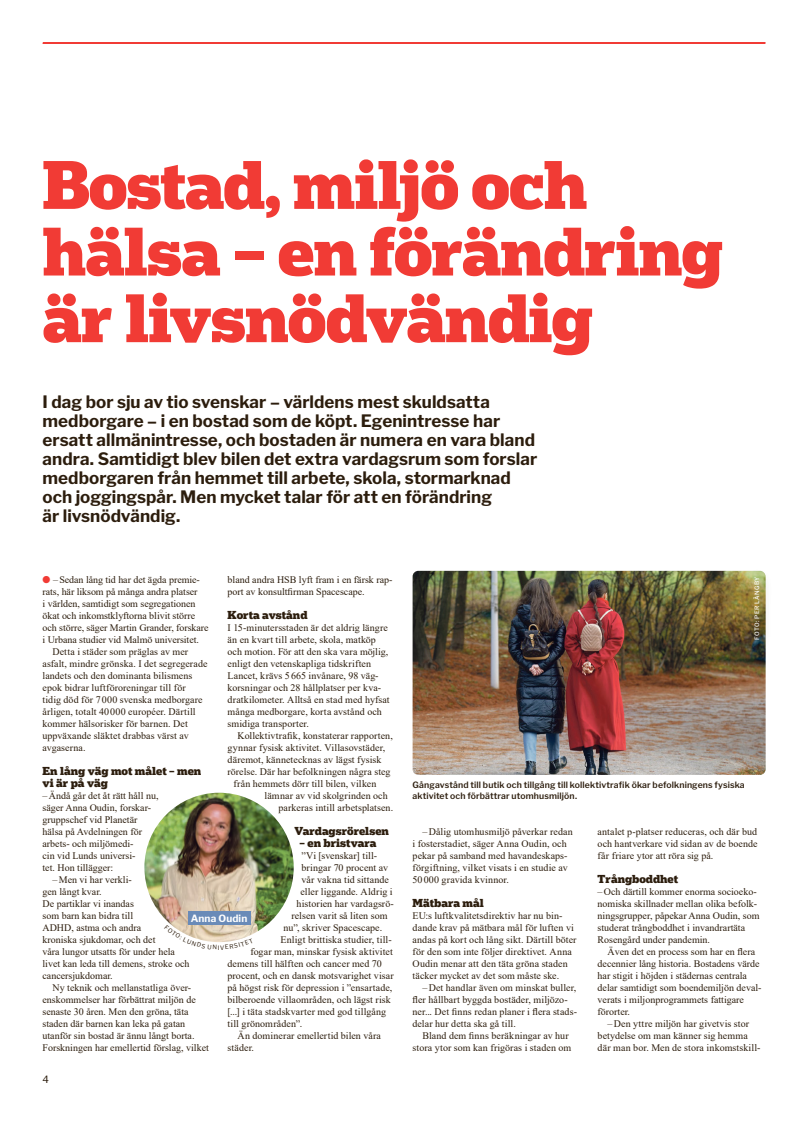
<style>
.page{position:relative;width:794px;height:1126px;background:#fff}
.page>*{position:absolute;margin:0;border:0;box-sizing:border-box;transform-origin:0 0}
.t1{font:900 64.8px/66.6px "Popular";letter-spacing:-.015em;color:#f13b35}
.t2{font:700 17px/19px "Libre Franklin";letter-spacing:.005em;color:#2c1d0d}
.t3{font:900 11px/12px "Popular";color:#2c1d0d}
.t4{font:10px/12px "Times New Roman";color:#2c1d0d}
.t5{font:700 10px "Libre Franklin";letter-spacing:.015em;color:#fff}
.t6{font:10px "Libre Franklin";color:#2c1d0d}
.t7{font:600 8.7px/10.9px "Libre Franklin";letter-spacing:.015em;color:#2c1d0d}
.t8{font:500 6px "Libre Franklin";letter-spacing:.06em;color:#fff}
.t9{font:6px "Libre Franklin";color:#2c1d0d}
.s1{color:#f13b35}
</style>
<div class="page">
<img style="left:144px;top:792px;width:150px;height:150px;border-radius:75px">
<img style="left:412px;top:571px;width:353px;height:203px">
<div style="left:744px;top:567px;width:28px;height:86px;background:#2c1d0d;opacity:.75"></div>
<svg style="left:42px;top:42px;width:724px;height:2px"></svg>
<svg style="left:164px;top:911px;width:89px;height:31px"></svg>
<h1 class="t1" style="left:43px;top:149px;width:682px">Bostad, miljö och hälsa – en förändring är livsnödvändig</h1>
<p class="t2" style="left:43px;top:391px;width:496px">I dag bor sju av tio svenskar – världens mest skuldsatta medborgare – i en bostad som de köpt. Egenintresse har ersatt allmänintresse, och bostaden är numera en vara bland andra. Samtidigt blev bilen det extra vardagsrum som forslar medborgaren från hemmet till arbete, skola, stormarknad och joggingspår. Men mycket talar för att en förändring<br>är livsnödvändig.</p>
<p class="t4" style="left:43px;top:573px;width:159px"><span class="s1">●</span> –Sedan lång tid har det ägda premie-</p>
<p class="t4" style="left:43px;top:585px;width:157px">rats, här liksom på många andra platser</p>
<p class="t4" style="left:43px;top:597px;width:154px">i världen, samtidigt som segregationen</p>
<p class="t4" style="left:43px;top:609px;width:154px">ökat och inkomstklyftorna blivit större</p>
<p class="t4" style="left:43px;top:621px;width:168px">och större, säger Martin Grander, forskare</p>
<p class="t4" style="left:43px;top:633px;width:158px">i Urbana studier vid Malmö universitet.</p>
<p class="t4" style="left:53px;top:645px;width:137px">Detta i städer som präglas av mer</p>
<p class="t4" style="left:43px;top:657px;width:166px">asfalt, mindre grönska. I det segregerade</p>
<p class="t4" style="left:43px;top:669px;width:151px">landets och den dominanta bilismens</p>
<p class="t4" style="left:43px;top:681px;width:145px">epok bidrar luftföroreningar till för</p>
<p class="t4" style="left:43px;top:693px;width:162px">tidig död för 7 000 svenska medborgare</p>
<p class="t4" style="left:43px;top:705px;width:155px">årligen, totalt 40000 européer. Därtill</p>
<p class="t4" style="left:43px;top:717px;width:147px">kommer hälsorisker för barnen. Det</p>
<p class="t4" style="left:43px;top:729px;width:148px">uppväxande släktet drabbas värst av</p>
<p class="t4" style="left:43px;top:741px;width:45px">avgaserna.</p>
<p class="t3" style="left:43px;top:764px;width:160px">En lång väg mot målet – men vi är på väg</p>
<p class="t4" style="left:43px;top:789px;width:117px">–Ändå går det åt rätt håll nu,</p>
<p class="t4" style="left:43px;top:801px;width:110px">säger Anna Oudin, forskar-</p>
<p class="t4" style="left:43px;top:813px;width:96px">gruppschef vid Planetär</p>
<p class="t4" style="left:43px;top:825px;width:101px">hälsa på Avdelningen för</p>
<p class="t4" style="left:43px;top:837px;width:93px">arbets- och miljömedi-</p>
<p class="t4" style="left:43px;top:849px;width:95px">cin vid Lunds universi-</p>
<p class="t4" style="left:43px;top:861px;width:72px">tet. Hon tillägger:</p>
<p class="t4" style="left:53px;top:873px;width:81px">–Men vi har verkli-</p>
<p class="t4" style="left:43px;top:885px;width:61px">gen långt kvar.</p>
<p class="t4" style="left:43px;top:897px;width:93px">De partiklar vi inandas</p>
<p class="t4" style="left:43px;top:909px;width:92px">som barn kan bidra till</p>
<p class="t4" style="left:43px;top:921px;width:100px">ADHD, astma och andra</p>
<p class="t4" style="left:43px;top:933px;width:114px">kroniska sjukdomar, och det</p>
<p class="t4" style="left:43px;top:945px;width:134px">våra lungor utsatts för under hela</p>
<p class="t4" style="left:43px;top:957px;width:148px">livet kan leda till demens, stroke och</p>
<p class="t4" style="left:43px;top:969px;width:72px">cancersjukdomar.</p>
<p class="t4" style="left:53px;top:981px;width:140px">Ny teknik och mellanstatliga över-</p>
<p class="t4" style="left:43px;top:993px;width:155px">enskommelser har förbättrat miljön de</p>
<p class="t4" style="left:43px;top:1005px;width:148px">senaste 30 åren. Men den gröna, täta</p>
<p class="t4" style="left:43px;top:1017px;width:144px">staden där barnen kan leka på gatan</p>
<p class="t4" style="left:43px;top:1029px;width:153px">utanför sin bostad är ännu långt borta.</p>
<p class="t4" style="left:43px;top:1041px;width:168px">Forskningen har emellertid förslag, vilket</p>
<p class="t4" style="left:227px;top:573px;width:166px">bland andra HSB lyft fram i en färsk rap&shy;port av konsultfirman Spacescape.</p>
<p class="t3" style="left:227px;top:608px;width:81px">Korta avstånd</p>
<p class="t4" style="left:227px;top:621px;width:164px">I 15-minutersstaden är det aldrig längre än en kvart till arbete, skola, matköp och motion. För att den ska vara möjlig, enligt den vetenskapliga tidskriften Lancet, krävs 5 665 invånare, 98 väg&shy;korsningar och 28 hållplatser per kva&shy;dratkilometer. Alltså en stad med hyfsat många medborgare, korta avstånd och smidiga transporter.</p>
<p class="t4" style="left:237px;top:729px;width:157px">Kollektivtrafik, konstaterar rapporten,</p>
<p class="t4" style="left:227px;top:741px;width:159px">gynnar fysisk aktivitet. Villasovstäder,</p>
<p class="t4" style="left:227px;top:753px;width:155px">däremot, kännetecknas av lägst fysisk</p>
<p class="t4" style="left:227px;top:765px;width:165px">rörelse. Där har befolkningen några steg</p>
<p class="t4" style="left:233px;top:777px;width:144px">från hemmets dörr till bilen, vilken</p>
<p class="t4" style="left:264px;top:789px;width:125px">lämnar av vid skolgrinden och</p>
<p class="t4" style="left:278px;top:801px;width:116px">parkeras intill arbetsplatsen.</p>
<p class="t3" style="left:294px;top:824px;width:96px">Vardagsrörelsen</p>
<p class="t3" style="left:299px;top:836px;width:78px">– en bristvara</p>
<p class="t4" style="left:301px;top:849px;width:77px">”Vi [svenskar] till-</p>
<p class="t4" style="left:301px;top:861px;width:88px">bringar 70 procent av</p>
<p class="t4" style="left:301px;top:873px;width:89px">vår vakna tid sittande</p>
<p class="t4" style="left:300px;top:885px;width:93px">eller liggande. Aldrig i</p>
<p class="t4" style="left:296px;top:897px;width:99px">historien har vardagsrö-</p>
<p class="t4" style="left:291px;top:909px;width:97px">relsen varit så liten som</p>
<p class="t4" style="left:283px;top:921px;width:100px">nu”, skriver Spacescape.</p>
<p class="t4" style="left:280px;top:933px;width:113px">Enligt brittiska studier, till-</p>
<p class="t4" style="left:250px;top:945px;width:144px">fogar man, minskar fysisk aktivitet</p>
<p class="t4" style="left:227px;top:957px;width:156px">demens till hälften och cancer med 70</p>
<p class="t4" style="left:227px;top:969px;width:168px">procent, och en dansk motsvarighet visar</p>
<p class="t4" style="left:227px;top:981px;width:166px">på högst risk för depression i ”ensartade,</p>
<p class="t4" style="left:227px;top:993px;width:165px">bilberoende villaområden, och lägst risk</p>
<p class="t4" style="left:227px;top:1005px;width:160px">[...] i täta stadskvarter med god tillgång</p>
<p class="t4" style="left:227px;top:1017px;width:76px">till grönområden”.</p>
<p class="t4" style="left:237px;top:1029px;width:145px">Än dominerar emellertid bilen våra</p>
<p class="t4" style="left:227px;top:1041px;width:28px">städer.</p>
<p class="t5" style="left:191px;top:910px;width:58px">Anna Oudin</p>
<p class="t9" style="left:218px;top:942px;width:3px">I</p>
<p class="t6" style="left:43px;top:1071px;width:8px">4</p>
<p class="t8" style="left:752px;top:640px;width:65px;rotate:-90deg">FOTO: PER LÄNGBY</p>
<p class="t7" style="left:412px;top:778px;width:334px">Gångavstånd till butik och tillgång till kollektivtrafik ökar befolkningens fysiska aktivitet och förbättrar utomhusmiljön.</p>
<p class="t4" style="left:412px;top:825px;width:162px;text-indent:10px">–Dålig utomhusmiljö påverkar redan i fosterstadiet, säger Anna Oudin, och pekar på samband med havandeskaps&shy;förgiftning, vilket visats i en studie av 50000 gravida kvinnor.</p>
<p class="t3" style="left:412px;top:896px;width:73px">Mätbara mål</p>
<p class="t4" style="left:412px;top:909px;width:165px">EU:s luftkvalitetsdirektiv har nu bin&shy;dande krav på mätbara mål för luften vi andas på kort och lång sikt. Därtill böter för den som inte följer direktivet. Anna Oudin menar att den täta gröna staden täcker mycket av det som måste ske.</p>
<p class="t4" style="left:412px;top:981px;width:166px;text-indent:10px">–Det handlar även om minskat buller, fler hållbart byggda bostäder, miljözo&shy;ner... Det finns redan planer i flera stads&shy;delar hur detta ska gå till.</p>
<p class="t4" style="left:412px;top:1029px;width:160px;text-align:right">Bland dem finns beräkningar av hur stora ytor som kan frigöras i staden om</p>
<p class="t4" style="left:597px;top:825px;width:161px;text-align:justify">antalet p-platser reduceras, och där bud och hantverkare vid sidan av de boende får friare ytor att röra sig på.</p>
<p class="t3" style="left:597px;top:872px;width:82px">Trångboddhet</p>
<p class="t4" style="left:597px;top:885px;width:163px">–Och därtill kommer enorma socioeko&shy;nomiska skillnader mellan olika befolk&shy;ningsgrupper, påpekar Anna Oudin, som studerat trångboddhet i invandrartäta Rosengård under pandemin.</p>
<p class="t4" style="left:597px;top:945px;width:165px;text-indent:10px">Även det en process som har en flera decennier lång historia. Bostadens värde har stigit i höjden i städernas centrala delar samtidigt som boendemiljön deval&shy;verats i miljonprogrammets fattigare förorter.</p>
<p class="t4" style="left:597px;top:1017px;width:164px;text-indent:10px">–Den yttre miljön har givetvis stor betydelse om man känner sig hemma där man bor. Men de stora inkomstskill-</p>
</div>
